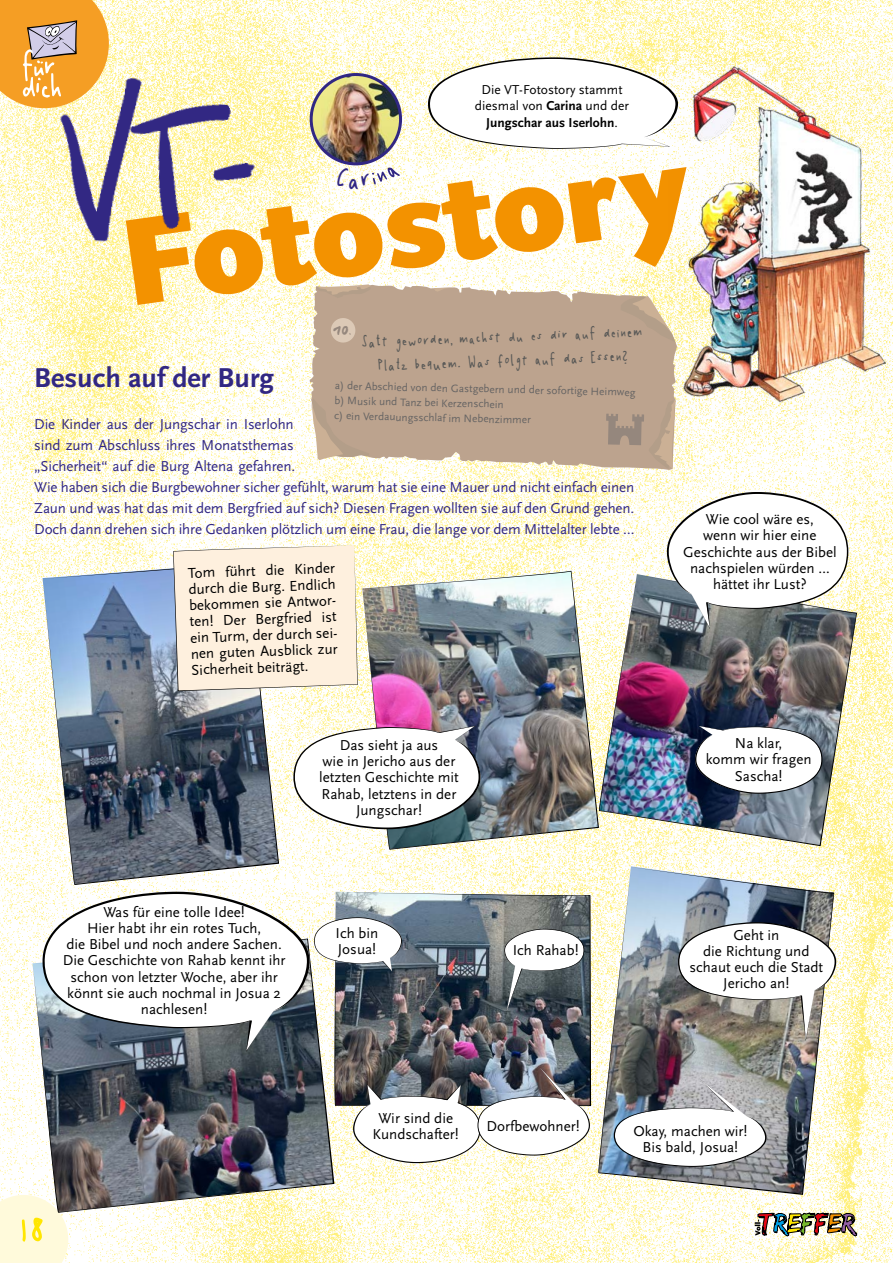
<style>
.page{position:relative;width:893px;height:1263px;background:#fff}
.page>*{position:absolute;margin:0;border:0;box-sizing:border-box;transform-origin:0 0}
.t1{font:900 129.15px "Scala Sans OT";color:#f39200}
.t2{font:76.5px "Handschrift";color:#ffe600}
.t3{font:51px "Druckschrift";letter-spacing:-.08em;color:#fff}
.t4{font:700 28.5px "Scala Sans OT";color:#312783}
.t5{font:22.5px/24px "Handschrift";color:#595957;text-align:center}
.t6{font:15px/16.2px "Scala Sans OT";color:#000;text-align:center}
.t7{font:15px/21px "Scala Sans OT";letter-spacing:-.01em;color:#312783}
.t8{font:13.5px/16.5px "Scala Sans OT";color:#000;text-align:center}
.t9{font:11.25px/14.9px "Scala Sans OT";color:#676564}
.s1{font-weight:700}
.s2{font-size:94.5px}
</style>
<div class="page">
<img style="left:0;top:0;width:893px;height:1263px">
<svg style="left:755px;top:1212px;width:102px;height:24px"></svg>
<div style="left:0;top:1195px;width:68px;height:68px;background:#fffadb"></div>
<img style="left:34px;top:73px;width:232px;height:178px">
<img style="left:669px;top:59px;width:224px;height:357px">
<svg style="left:0;top:0;width:109px;height:108px;background:#eca94b"></svg>
<svg style="left:310px;top:285px;width:367px;height:185px;background:#c2ab96"></svg>
<svg style="left:316px;top:284px;width:55px;height:14px"></svg>
<svg style="left:433px;top:287px;width:21px;height:5px"></svg>
<svg style="left:621px;top:296px;width:56px;height:50px;background:#cbb79c"></svg>
<svg style="left:311px;top:398px;width:58px;height:62px;background:#c3ad98"></svg>
<svg style="left:606px;top:398px;width:70px;height:71px;background:#b9a38f"></svg>
<img style="left:43px;top:562px;width:236px;height:323px">
<img style="left:362px;top:571px;width:237px;height:279px">
<img style="left:599px;top:575px;width:258px;height:271px">
<img style="left:334px;top:892px;width:257px;height:214px">
<img style="left:32px;top:938px;width:302px;height:275px">
<img style="left:598px;top:867px;width:236px;height:328px">
<svg style="left:428px;top:57px;width:250px;height:92px"></svg>
<img style="left:311px;top:75px;width:90px;height:89px;border-radius:45px">
<div style="left:310px;top:73px;width:92px;height:92px;border:3px solid #312783;border-radius:50%"></div>
<svg style="left:173px;top:545px;width:185px;height:146px;background:#f9eddb"></svg>
<svg style="left:293px;top:726px;width:188px;height:103px"></svg>
<svg style="left:695px;top:726px;width:127px;height:68px"></svg>
<svg style="left:667px;top:492px;width:181px;height:137px"></svg>
<svg style="left:42px;top:892px;width:360px;height:159px"></svg>
<svg style="left:504px;top:929px;width:80px;height:83px"></svg>
<svg style="left:614px;top:1079px;width:153px;height:88px"></svg>
<img style="left:353px;top:1067px;width:237px;height:96px">
<svg style="left:678px;top:922px;width:158px;height:118px"></svg>
<svg style="left:330px;top:317px;width:26px;height:26px"></svg>
<svg style="left:337px;top:165px;width:63px;height:24px"></svg>
<h3 class="t3" style="left:20px;top:66px;width:45px">fürdich</h3>
<p class="t8" style="left:475px;top:81px;width:156px">Die VT-Fotostory stammt diesmal von <span class="s1">Carina</span> und der<br><span class="s1">Jungschar aus Iserlohn</span>.</p>
<h1 class="t1" style="left:111px;top:192px;width:574px;rotate:-8deg">Fotostory</h1>
<h3 class="t5" style="left:361px;top:330px;width:283px;rotate:-2deg">Satt geworden, machst du es dir auf deinem<br>Platz bequem. Was folgt auf das Essen?</h3>
<h3 class="t4" style="left:34px;top:361px;width:241px">Besuch auf der Burg</h3>
<p class="t9" style="left:335px;top:379px;width:302px;rotate:1deg">a) der Abschied von den Gastgebern und der sofortige Heimweg b) Musik und Tanz bei Kerzenschein<br>c) ein Verdauungsschlaf im Nebenzimmer</p>
<p class="t7" style="left:34px;top:414px;width:602px">Die Kinder aus der Jungschar in Iserlohn<br>sind zum Abschluss ihres Monatsthemas<br>„Sicherheit“ auf die Burg Altena gefahren.<br>Wie haben sich die Burgbewohner sicher gefühlt, warum hat sie eine Mauer und nicht einfach einen Zaun und was hat das mit dem Bergfried auf sich? Diesen Fragen wollten sie auf den Grund gehen.<br>Doch dann drehen sich ihre Gedanken plötzlich um eine Frau, die lange vor dem Mittelalter lebte …</p>
<p class="t6" style="left:188px;top:565px;width:152px;text-align:left;rotate:-2deg">Tom führt die Kinder durch die Burg. Endlich bekommen sie Antwor&shy;ten! Der Bergfried ist ein Turm, der durch sei&shy;nen guten Ausblick zur<br>Sicherheit beiträgt.</p>
<p class="t6" style="left:63px;top:904px;width:224px">Was für eine tolle Idee!<br>Hier habt ihr ein rotes Tuch,<br>die Bibel und noch andere Sachen.<br>Die Geschichte von Rahab kennt ihr schon von letzter Woche, aber ihr könnt sie auch nochmal in Josua 2 nachlesen!</p>
<p class="t6" style="left:319px;top:737px;width:141px">Das sieht ja aus<br>wie in Jericho aus der letzten Geschichte mit<br>Rahab, letztens in der<br>Jungschar!</p>
<p class="t6" style="left:336px;top:925px;width:44px;text-align:left">Ich bin<br>Josua!</p>
<p class="t6" style="left:513px;top:943px;width:67px">Ich Rahab!</p>
<p class="t6" style="left:683px;top:511px;width:155px">Wie cool wäre es,<br>wenn wir hier eine<br>Geschichte aus der Bibel nachspielen würden … hättet ihr Lust?</p>
<p class="t6" style="left:706px;top:735px;width:107px">Na klar,<br>komm wir fragen<br>Sascha!</p>
<p class="t6" style="left:689px;top:927px;width:135px">Geht in<br>die Richtung und schaut euch die Stadt<br>Jericho an!</p>
<h2 class="t2" style="left:18px;top:1202px;width:31px">1<span class="s2">8</span></h2>
<p class="t6" style="left:372px;top:1110px;width:88px">Wir sind die<br>Kundschafter!</p>
<p class="t6" style="left:487px;top:1119px;width:95px">Dorfbewohner!</p>
<p class="t6" style="left:633px;top:1123px;width:116px">Okay, machen wir!<br>Bis bald, Josua!</p>
</div>
